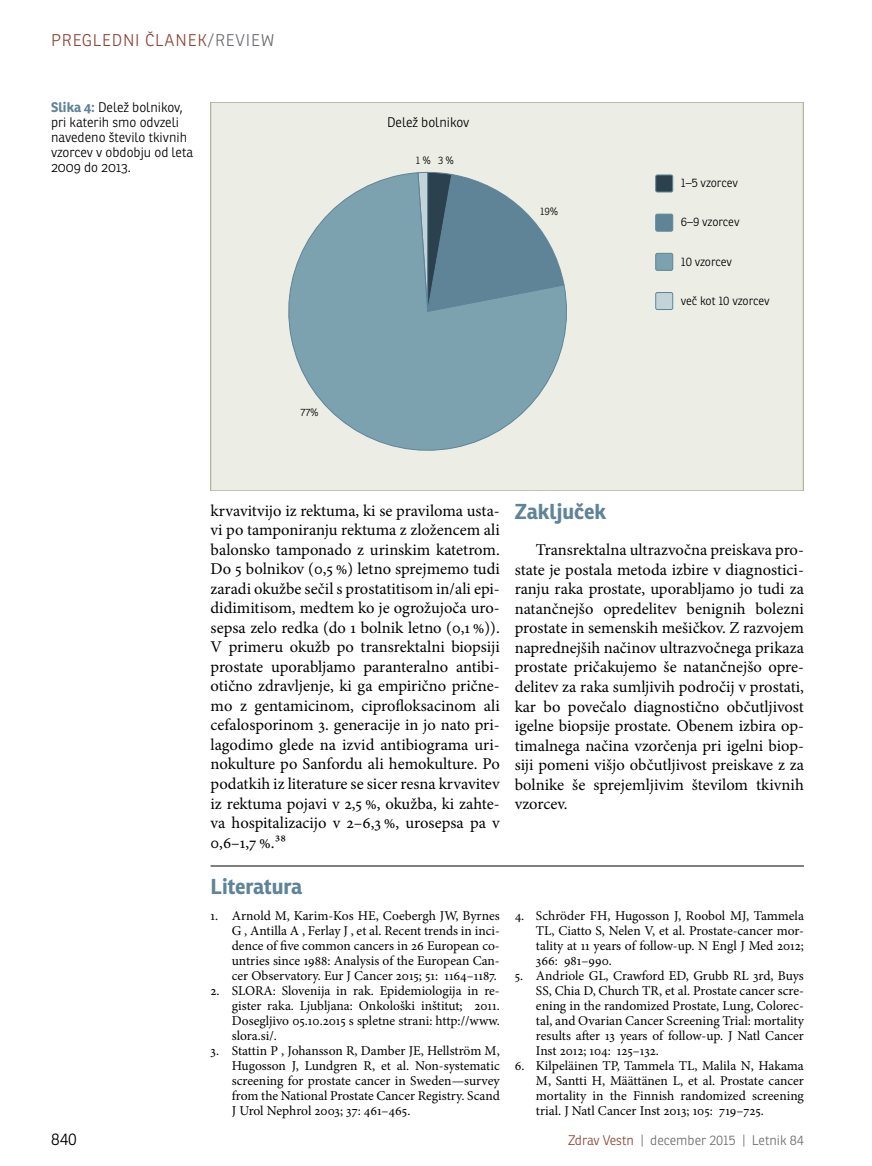
<style>
.page{position:relative;width:872px;height:1166px;background:#fff}
.page>*{position:absolute;margin:0;border:0;box-sizing:border-box;transform-origin:0 0}
.t1{font:700 21px "Ronnia";color:#5f8498}
.t2{font:16.5px/19.5px "Minion Pro";color:#000;text-align:justify}
.t3{font:300 16.5px "Ronnia";letter-spacing:.05em;color:#8a4638}
.t4{font:300 16.5px "Ronnia";color:#000}
.t5{font:13.5px/15px "Minion Pro";color:#000;text-align:justify}
.t6{font:300 13.5px/15px "Ronnia";color:#000}
.t7{font:300 13.5px "Ronnia";color:#6d6e71}
.t8{font:300 12px "Ronnia";color:#000}
.t9{font:300 10.5px "Ronnia";color:#000}
.s1{color:#6d6e71}
.s2{font-weight:700;color:#5f8498}
.s3{color:#8a4638}
</style>
<div class="page">
<hr style="left:210px;top:865px;width:594px;height:1px;background:#000">
<div style="left:210px;top:102px;width:593px;height:389px;background:#ecede5"></div>
<svg style="left:288px;top:172px;width:279px;height:279px"></svg>
<svg style="left:417px;top:172px;width:148px;height:140px"></svg>
<div style="left:655px;top:253px;width:17px;height:17px;background:#7ca2af;border-radius:2px"></div>
<div style="left:655px;top:253px;width:18px;height:18px;border:1px solid #5f8498;border-radius:2px"></div>
<div style="left:655px;top:214px;width:17px;height:17px;background:#5f8498;border-radius:2px"></div>
<div style="left:655px;top:214px;width:18px;height:17px;border:1px solid #5f8498;border-radius:2px"></div>
<div style="left:655px;top:175px;width:17px;height:17px;background:#2b424e;border-radius:2px"></div>
<div style="left:655px;top:174px;width:18px;height:18px;border:1px solid #5f8498;border-radius:2px"></div>
<div style="left:655px;top:292px;width:17px;height:17px;background:#c3d4d8;border-radius:2px"></div>
<div style="left:655px;top:292px;width:18px;height:18px;border:1px solid #5f8498;border-radius:2px"></div>
<p class="t3" style="left:51px;top:30px;width:225px">Pregledni članek<span class="s1">/Review</span></p>
<p class="t6" style="left:51px;top:99px;width:144px"><span class="s2">Slika 4:</span> Delež bolnikov, pri katerih smo odvzeli navedeno število tkivnih vzorcev v obdobju od leta<br>2009 do 2013.</p>
<p class="t6" style="left:387px;top:114px;width:84px">Delež bolnikov</p>
<p class="t9" style="left:438px;top:154px;width:18px">3 %</p>
<p class="t9" style="left:416px;top:154px;width:17px">1 %</p>
<p class="t9" style="left:540px;top:205px;width:20px">19%</p>
<p class="t9" style="left:300px;top:405px;width:20px">77%</p>
<p class="t8" style="left:680px;top:175px;width:59px">1–5 vzorcev</p>
<p class="t8" style="left:680px;top:215px;width:60px">6–9 vzorcev</p>
<p class="t8" style="left:680px;top:254px;width:53px">10 vzorcev</p>
<p class="t8" style="left:680px;top:293px;width:91px">več kot 10 vzorcev</p>
<p class="t2" style="left:210px;top:500px;width:291px">krvavitvijo iz rektuma, ki se praviloma usta&shy;vi po tamponiranju rektuma z zložencem ali balonsko tamponado z urinskim katetrom.<br>Do 5 bolnikov (0,5 %) letno sprejmemo tudi zaradi okužbe sečil s prostatitisom in/ali epi&shy;didimitisom, medtem ko je ogrožujoča uro&shy;sepsa zelo redka (do 1 bolnik letno (0,1 %)).<br>V primeru okužb po transrektalni biopsiji prostate uporabljamo paranteralno antibi&shy;otično zdravljenje, ki ga empirično prične&shy;mo z gentamicinom, ciprofloksacinom ali cefalosporinom 3. generacije in jo nato pri&shy;lagodimo glede na izvid antibiograma uri&shy;nokulture po Sanfordu ali hemokulture. Po podatkih iz literature se sicer resna krvavitev iz rektuma pojavi v 2,5 %, okužba, ki zahte&shy;va hospitalizacijo v 2–6,3 %, urosepsa pa v 0,6–1,7 %.38</p>
<p class="t1" style="left:514px;top:498px;width:93px">Zaključek</p>
<p class="t2" style="left:514px;top:540px;width:291px;text-indent:21px">Transrektalna ultrazvočna preiskava pro&shy;state je postala metoda izbire v diagnostici&shy;ranju raka prostate, uporabljamo jo tudi za natančnejšo opredelitev benignih bolezni prostate in semenskih mešičkov. Z razvojem naprednejših načinov ultrazvočnega prikaza prostate pričakujemo še natančnejšo opre&shy;delitev za raka sumljivih področij v prostati, kar bo povečalo diagnostično občutljivost igelne biopsije prostate. Obenem izbira op&shy;timalnega načina vzorčenja pri igelni biop&shy;siji pomeni višjo občutljivost preiskave z za bolnike še sprejemljivim številom tkivnih vzorcev.</p>
<p class="t1" style="left:210px;top:872px;width:93px">Literatura</p>
<p class="t5" style="left:232px;top:907px;width:269px;text-indent:-21px">1. Arnold M, Karim-Kos HE, Coebergh JW, Byrnes G , Antilla A , Ferlay J , et al. Recent trends in inci&shy;dence of five common cancers in 26 European co&shy;untries since 1988: Analysis of the European Can&shy;cer Observatory. Eur J Cancer 2015; 51: 1164–1187.</p>
<p class="t5" style="left:232px;top:982px;width:269px;text-indent:-21px">2. SLORA: Slovenija in rak. Epidemiologija in re&shy;gister raka. Ljubljana: Onkološki inštitut; 2011.<br>Dosegljivo 05.10.2015 s spletne strani: http://www. slora.si/.</p>
<p class="t5" style="left:232px;top:1042px;width:269px;text-indent:-21px">3. Stattin P , Johansson R, Damber JE, Hellström M, Hugosson J, Lundgren R, et al. Non-systematic screening for prostate cancer in Sweden—survey from the National Prostate Cancer Registry. Scand J Urol Nephrol 2003; 37: 461–465.</p>
<p class="t5" style="left:536px;top:907px;width:269px;text-indent:-21px">4. Schröder FH, Hugosson J, Roobol MJ, Tammela TL, Ciatto S, Nelen V, et al. Prostate-cancer mor&shy;tality at 11 years of follow-up. N Engl J Med 2012; 366: 981–990.</p>
<p class="t5" style="left:536px;top:967px;width:269px;text-indent:-21px">5. Andriole GL, Crawford ED, Grubb RL 3rd, Buys SS, Chia D, Church TR, et al. Prostate cancer scre&shy;ening in the randomized Prostate, Lung, Colorec&shy;tal, and Ovarian Cancer Screening Trial: mortality results after 13 years of follow-up. J Natl Cancer Inst 2012; 104: 125–132.</p>
<p class="t5" style="left:536px;top:1057px;width:269px;text-indent:-21px">6. Kilpeläinen TP, Tammela TL, Malila N, Hakama M, Santti H, Määttänen L, et al. Prostate cancer mortality in the Finnish randomized screening trial. J Natl Cancer Inst 2013; 105: 719–725.</p>
<p class="t4" style="left:51px;top:1128px;width:27px">840</p>
<p class="t7" style="left:568px;top:1131px;width:237px"><span class="s3">Zdrav Vestn</span> | december 2015 | Letnik 84</p>
</div>
